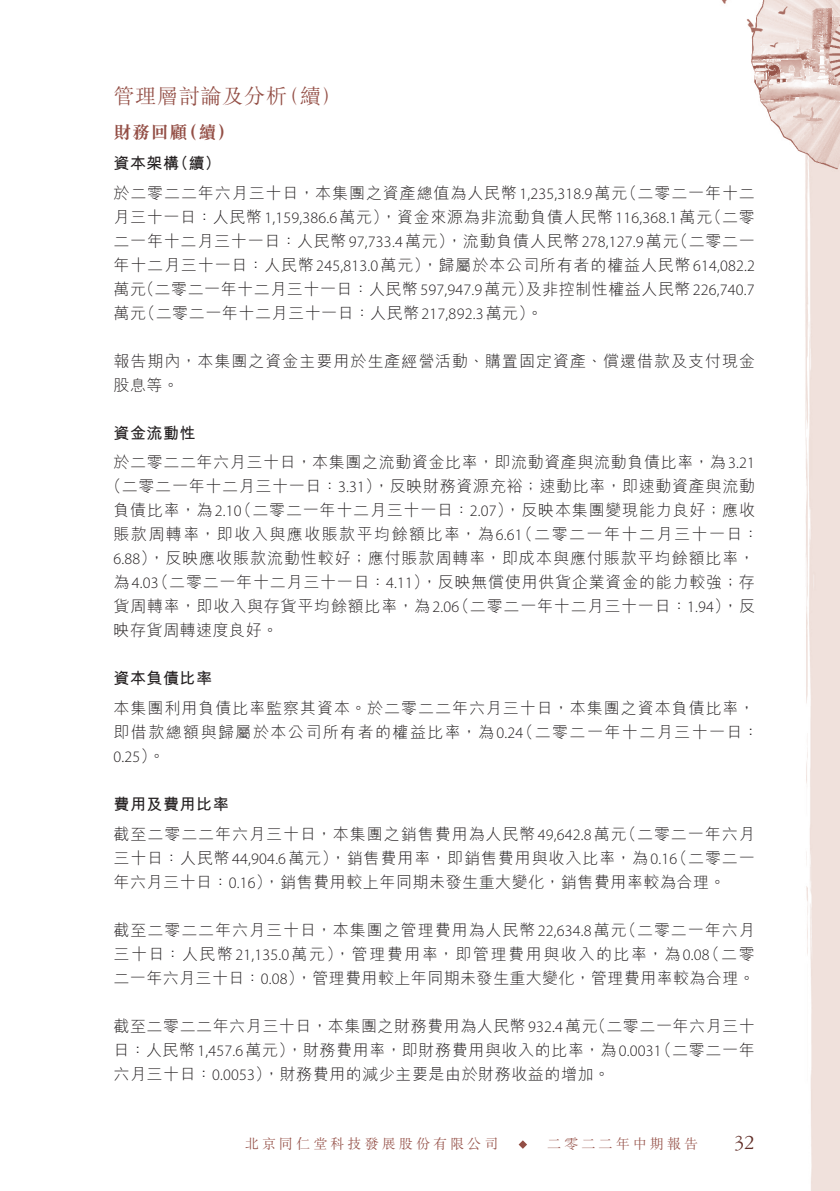
<style>
.page{position:relative;width:840px;height:1191px;background:#fff}
.page>*{position:absolute;margin:0;border:0;box-sizing:border-box;transform-origin:0 0}
.t1{font:22px "Garamond 3 LT Std";color:#612e27}
._01_H1{font:300 21px "M Sung HK";letter-spacing:.035em;color:#934e45}
._02_H2{font:700 18px "M Sung HK";color:#934e45}
._00_txt{font:300 16px/24px "M Hei HK";letter-spacing:.05em;color:#231f20}
._00_txt-2{font:300 16px/24px "M Hei HK";letter-spacing:.025em;color:#231f20}
._00_txt-3{font:300 16px/24px "M Hei HK";letter-spacing:.09em;color:#231f20}
._03_H3{font:700 16px "M Hei HK";letter-spacing:.03em;color:#231f20}
._00_txt-4{font:300 16px "Myriad Pro";color:#231f20}
.t2{font:300 14px "M Sung HK";letter-spacing:.22em;color:#934e45}
.s1{font-family:"Myriad Pro"}
.s2{font-family:"M Hei HK"}
</style>
<div class="page">
<img style="left:522px;top:0;width:317px;height:1191px">
<svg style="left:518px;top:1140px;width:9px;height:8px"></svg>
<p class="_01_H1" style="left:113px;top:81px;width:175px">管理層討論及分析</p>
<p class="_02_H2" style="left:180px;top:123px;width:56px">（續(</p>
<p class="_01_H1" style="left:278px;top:81px;width:65px">（續(</p>
<p class="_02_H2" style="left:113px;top:123px;width:75px">財務回顧</p>
<p class="_03_H3" style="left:172px;top:151px;width:50px">（續(</p>
<p class="_03_H3" style="left:113px;top:151px;width:67px">資本架構</p>
<p class="_00_txt" style="left:620px;top:180px;width:135px">（二零二一年十二</p>
<p class="_00_txt" style="left:113px;top:180px;width:515px">於二零二二年六月三十日，本集團之資產總值為人民幣<span class="s1">1,235,318.9</span>萬元</p>
<p class="_00_txt" style="left:671px;top:204px;width:84px;text-indent:-558px">月三十一日：人民幣<span class="s1">1,159,386.6</span>萬元，）資金來源為非流動負債人民幣<span class="s1">116,368.1</span>萬元<br>（二零二一</p>
<p class="_00_txt" style="left:705px;top:204px;width:50px">（二零</p>
<p class="_00_txt" style="left:113px;top:228px;width:566px">二一年十二月三十一日：人民幣<span class="s1">97,733.4</span>萬元，）流動負債人民幣<span class="s1">278,127.9</span>萬元</p>
<p class="_00_txt" style="left:113px;top:252px;width:642px">年十二月三十一日：人民幣<span class="s1">245,813.0</span>萬元，）歸屬於本公司所有者的權益人民幣<span class="s1">614,082.2</span></p>
<p class="_00_txt" style="left:525px;top:276px;width:230px">及非控制性權益人民幣<span class="s1">226,740.7</span></p>
<p class="_00_txt" style="left:138px;top:276px;width:396px">（二零二一年十二月三十一日：人民幣<span class="s1">597,947.9</span>萬元）</p>
<p class="_00_txt" style="left:139px;top:276px;width:404px;text-indent:-26px">萬元<br>（二零二一年十二月三十一日：人民幣<span class="s1">217,892.3</span>萬元。(</p>
<p class="_00_txt" style="left:113px;top:300px;width:34px">萬元</p>
<p class="_00_txt" style="left:113px;top:348px;width:642px">報告期內，本集團之資金主要用於生產經營活動、購置固定資產、償還借款及支付現金股息等。</p>
<p class="_03_H3" style="left:113px;top:421px;width:84px">資金流動性</p>
<p class="_00_txt" style="left:105px;top:450px;width:650px;text-align:right">於二零二二年六月三十日，本集團之流動資金比率，即流動資產與流動負債比率，為<span class="s1">3.21</span>（二零二一年十二月三十一日：<span class="s1">3.31</span> ，）反映財務資源充裕；速動比率，即速動資產與流動（二零二一年十二月三十一日：<span class="s1">2.07</span> ，）反映本集團變現能力良好；應收</p>
<p class="_00_txt" style="left:113px;top:498px;width:130px">負債比率，為<span class="s1">2.10</span></p>
<p class="_00_txt-3" style="left:516px;top:522px;width:243px">（二零二一年十二月三十一日：</p>
<p class="_00_txt-3" style="left:113px;top:522px;width:410px">賬款周轉率，即收入與應收賬款平均餘額比率，為<span class="s1">6.61</span></p>
<p class="_00_txt" style="left:113px;top:546px;width:642px"><span class="s1">6.88</span> ，）反映應收賬款流動性較好；應付賬款周轉率，即成本與應付賬款平均餘額比率，</p>
<p class="_00_txt" style="left:153px;top:570px;width:603px">（二零二一年十二月三十一日：<span class="s1">4.11</span> ，）反映無償使用供貨企業資金的能力較強；存</p>
<p class="_00_txt-4" style="left:113px;top:573px;width:47px"><span class="s2">為</span>4.03</p>
<p class="_00_txt" style="left:453px;top:594px;width:303px">（二零二一年十二月三十一日：<span class="s1">1.94</span> ，）反</p>
<p class="_00_txt" style="left:113px;top:594px;width:347px">貨周轉率，即收入與存貨平均餘額比率，為<span class="s1">2.06</span>映存貨周轉速度良好。</p>
<p class="_03_H3" style="left:113px;top:667px;width:100px">資本負債比率</p>
<p class="_00_txt" style="left:113px;top:696px;width:646px;text-align:right">本集團利用負債比率監察其資本。於二零二二年六月三十日，本集團之資本負債比率，（二零二一年十二月三十一日：</p>
<p class="_00_txt-3" style="left:113px;top:720px;width:411px">即借款總額與歸屬於本公司所有者的權益比率，為<span class="s1">0.24<br>0.25</span> 。(</p>
<p class="_03_H3" style="left:113px;top:792px;width:117px">費用及費用比率</p>
<p class="_00_txt" style="left:620px;top:821px;width:136px">（二零二一年六月</p>
<p class="_00_txt" style="left:113px;top:821px;width:514px">截至二零二二年六月三十日，本集團之銷售費用為人民幣<span class="s1">49,642.8</span>萬元</p>
<p class="_00_txt" style="left:113px;top:845px;width:613px">三十日：人民幣<span class="s1">44,904.6</span>萬元，）銷售費用率，即銷售費用與收入比率，為<span class="s1">0.16<br></span>年六月三十日：<span class="s1">0.16</span> ，）銷售費用較上年同期未發生重大變化，銷售費用率較為合理。</p>
<p class="_00_txt" style="left:620px;top:917px;width:136px">（二零二一年六月</p>
<p class="_00_txt" style="left:671px;top:845px;width:85px">（二零二一</p>
<p class="_00_txt" style="left:113px;top:917px;width:514px">截至二零二二年六月三十日，本集團之管理費用為人民幣<span class="s1">22,634.8</span>萬元</p>
<p class="_00_txt-2" style="left:113px;top:941px;width:642px">三十日：人民幣<span class="s1">21,135.0</span>萬元，）管理費用率，即管理費用與收入的比率，為<span class="s1">0.08<br></span>二一年六月三十日：<span class="s1">0.08</span> ，）管理費用較上年同期未發生重大變化，管理費用率較為合理。</p>
<p class="_00_txt" style="left:589px;top:1013px;width:166px">（二零二一年六月三十</p>
<p class="_00_txt" style="left:703px;top:941px;width:52px">（二零</p>
<p class="_00_txt" style="left:113px;top:1013px;width:485px">截至二零二二年六月三十日，本集團之財務費用為人民幣<span class="s1">932.4</span>萬元</p>
<p class="_00_txt" style="left:113px;top:1037px;width:549px">日：人民幣<span class="s1">1,457.6</span>萬元，）財務費用率，即財務費用與收入的比率，為<span class="s1">0.0031</span>六月三十日：<span class="s1">0.0053</span> ，）財務費用的減少主要是由於財務收益的增加。</p>
<p class="_00_txt" style="left:655px;top:1037px;width:100px">（二零二一年</p>
<p class="t2" style="left:245px;top:1134px;width:255px">北京同仁堂科技發展股份有限公司</p>
<p class="t2" style="left:547px;top:1134px;width:152px">二零二二年中期報告</p>
<h1 class="t1" style="left:733px;top:1130px;width:23px">32</h1>
</div>
